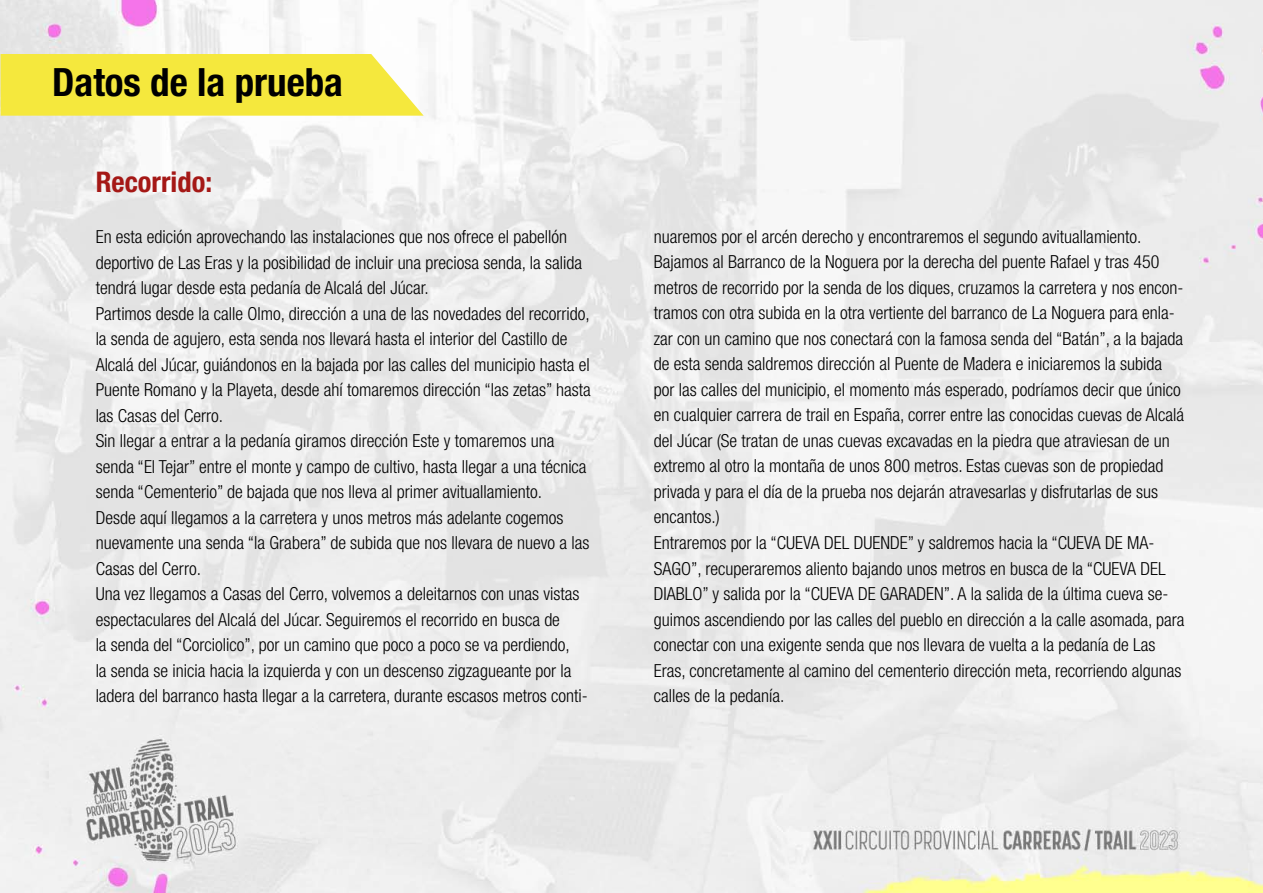
<style>
.page{position:relative;width:1263px;height:893px;background:#fff}
.page>*{position:absolute;margin:0;border:0;box-sizing:border-box;transform-origin:0 0}
.t1{font:700 condensed 39px "Helvetica Neue";color:#000}
.t2{font:700 condensed 28.5px "Helvetica Neue";color:#a51816}
.t3{font:300 condensed 18px/25.5px "Helvetica Neue";color:#000}
</style>
<div class="page">
<img style="left:1px;top:0;width:1262px;height:893px">
<svg style="left:1px;top:54px;width:423px;height:62px;background:#f5e949"></svg>
<h1 class="t1" style="left:52px;top:59px;width:292px">Datos de la prueba</h1>
<h2 class="t2" style="left:96px;top:165px;width:118px">Recorrido:</h2>
<p class="t3" style="left:96px;top:224px;width:497px">En esta edición aprovechando las instalaciones que nos ofrece el pabellón deportivo de Las Eras y la posibilidad de incluir una preciosa senda, la salida tendrá lugar desde esta pedanía de Alcalá del Júcar.<br>Partimos desde la calle Olmo, dirección a una de las novedades del recorrido, la senda de agujero, esta senda nos llevará hasta el interior del Castillo de Alcalá del Júcar, guiándonos en la bajada por las calles del municipio hasta el Puente Romano y la Playeta, desde ahí tomaremos dirección “las zetas” hasta las Casas del Cerro.<br>Sin llegar a entrar a la pedanía giramos dirección Este y tomaremos una senda “El Tejar” entre el monte y campo de cultivo, hasta llegar a una técnica senda “Cementerio” de bajada que nos lleva al primer avituallamiento.<br>Desde aquí llegamos a la carretera y unos metros más adelante cogemos nuevamente una senda “la Grabera” de subida que nos llevara de nuevo a las Casas del Cerro.<br>Una vez llegamos a Casas del Cerro, volvemos a deleitarnos con unas vistas espectaculares del Alcalá del Júcar. Seguiremos el recorrido en busca de<br>la senda del “Corciolico”, por un camino que poco a poco se va perdiendo,<br>la senda se inicia hacia la izquierda y con un descenso zigzagueante por la ladera del barranco hasta llegar a la carretera, durante escasos metros conti-</p>
<p class="t3" style="left:654px;top:224px;width:532px">nuaremos por el arcén derecho y encontraremos el segundo avituallamiento.<br>Bajamos al Barranco de la Noguera por la derecha del puente Rafael y tras 450 metros de recorrido por la senda de los diques, cruzamos la carretera y nos encon&shy;tramos con otra subida en la otra vertiente del barranco de La Noguera para enla&shy;zar con un camino que nos conectará con la famosa senda del “Batán”, a la bajada de esta senda saldremos dirección al Puente de Madera e iniciaremos la subida por las calles del municipio, el momento más esperado, podríamos decir que único en cualquier carrera de trail en España, correr entre las conocidas cuevas de Alcalá del Júcar (Se tratan de unas cuevas excavadas en la piedra que atraviesan de un extremo al otro la montaña de unos 800 metros. Estas cuevas son de propiedad privada y para el día de la prueba nos dejarán atravesarlas y disfrutarlas de sus encantos.)<br>Entraremos por la “CUEVA DEL DUENDE” y saldremos hacia la “CUEVA DE MA-SAGO”, recuperaremos aliento bajando unos metros en busca de la “CUEVA DEL DIABLO” y salida por la “CUEVA DE GARADEN”. A la salida de la última cueva se&shy;guimos ascendiendo por las calles del pueblo en dirección a la calle asomada, para conectar con una exigente senda que nos llevara de vuelta a la pedanía de Las Eras, concretamente al camino del cementerio dirección meta, recorriendo algunas calles de la pedanía.</p>
</div>
